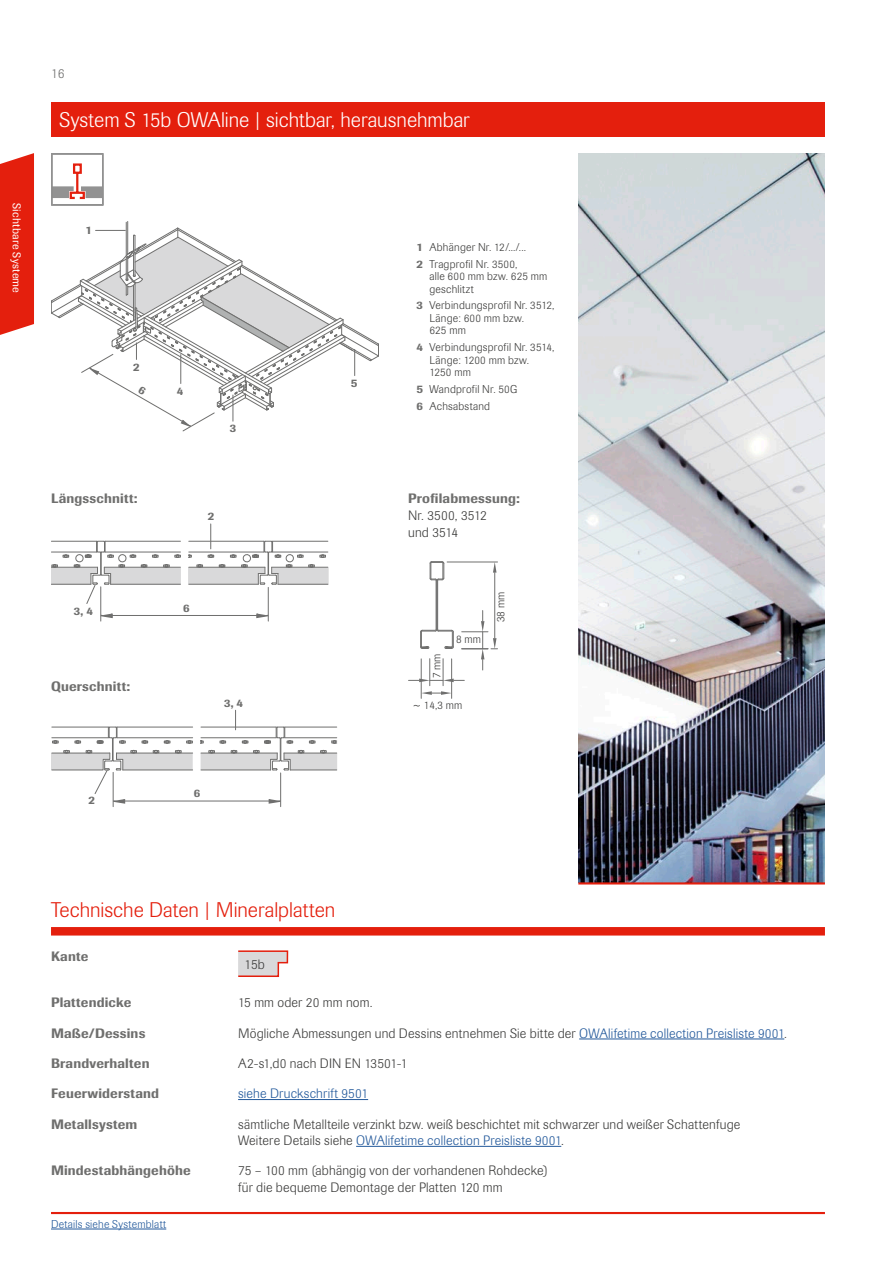
<style>
.page{position:relative;width:893px;height:1263px;background:#fff}
.page>*{position:absolute;margin:0;border:0;box-sizing:border-box;transform-origin:0 0}
.t1{font:300 21px "Imago Pro";color:#fff}
.t2{font:300 21px "Imago Pro";color:#e41f0d}
.t3{font:300 13.5px/16.5px "Imago Pro";letter-spacing:.01em;color:#3b3b3a}
.t4{font:500 13.5px "Imago Pro";letter-spacing:.015em;color:#6f6f6e}
.t5{font:300 13.5px "Imago Pro";letter-spacing:.015em;color:#23599b}
.t6{font:300 13.5px "Imago Pro";color:#6f6f6e}
.t7{font:300 11.25px/12.3px "Imago Pro";letter-spacing:.02em;color:#3b3b3a}
.t8{font:300 11.25px "Imago Pro";letter-spacing:.02em;color:#23599b}
.t9{font:11.25px "Imago Pro";letter-spacing:.015em;color:#fff}
.t10{font:500 11.25px "Imago Pro";color:#6f6f6e}
.s1{font-weight:500;color:#6f6f6e}
.s2{color:#23599b}
</style>
<div class="page">
<div style="left:51px;top:102px;width:774px;height:34px;background:#e41f0d"></div>
<hr style="left:51px;top:1212px;width:774px;height:2px;background:#e41f0d">
<div style="left:0;top:153px;width:34px;height:182px;background:#e41f0d"></div>
<hr style="left:51px;top:1229px;width:115px;height:1px;background:#23599b">
<img style="left:578px;top:153px;width:247px;height:729px">
<hr style="left:578px;top:882px;width:247px;height:2px;background:#e41f0d">
<div style="left:51px;top:927px;width:774px;height:8px;background:#e41f0d"></div>
<svg style="left:238px;top:950px;width:50px;height:27px"></svg>
<hr style="left:579px;top:1038px;width:205px;height:1px;background:#23599b">
<hr style="left:238px;top:1099px;width:130px;height:1px;background:#23599b">
<hr style="left:356px;top:1146px;width:205px;height:1px;background:#23599b">
<svg style="left:54px;top:163px;width:47px;height:37px"></svg>
<div style="left:51px;top:153px;width:53px;height:53px;border:2px solid #929292"></div>
<hr style="left:421px;top:659px;width:1px;height:39px;background:#6f6f6e">
<hr style="left:451px;top:659px;width:1px;height:39px;background:#6f6f6e">
<svg style="left:408px;top:561px;width:89px;height:134px"></svg>
<hr style="left:127px;top:221px;width:1px;height:33px;background:#6f6f6e">
<hr style="left:126px;top:222px;width:1px;height:34px;background:#6f6f6e">
<hr style="left:100px;top:587px;width:1px;height:34px;background:#6f6f6e">
<hr style="left:268px;top:587px;width:1px;height:34px;background:#6f6f6e">
<hr style="left:112px;top:615px;width:145px;height:1px;background:#6f6f6e">
<svg style="left:100px;top:612px;width:13px;height:7px"></svg>
<svg style="left:256px;top:612px;width:13px;height:7px"></svg>
<svg style="left:51px;top:541px;width:130px;height:63px"></svg>
<svg style="left:188px;top:524px;width:141px;height:61px"></svg>
<svg style="left:200px;top:710px;width:137px;height:61px"></svg>
<hr style="left:113px;top:772px;width:1px;height:35px;background:#6f6f6e">
<hr style="left:280px;top:773px;width:1px;height:34px;background:#6f6f6e">
<hr style="left:124px;top:801px;width:145px;height:1px;background:#6f6f6e">
<svg style="left:51px;top:726px;width:142px;height:78px"></svg>
<svg style="left:268px;top:798px;width:14px;height:6px"></svg>
<svg style="left:51px;top:227px;width:328px;height:205px"></svg>
<p class="t9" style="left:24px;top:203px;width:92px;rotate:90deg">Sichtbare Systeme</p>
<p class="t6" style="left:51px;top:65px;width:15px">16</p>
<h1 class="t1" style="left:60px;top:106px;width:412px">System S 15b OWAline | sichtbar, herausnehmbar</h1>
<p class="t10" style="left:86px;top:222px;width:8px">1</p>
<p class="t10" style="left:133px;top:359px;width:8px">2</p>
<p class="t4" style="left:51px;top:490px;width:88px">Längsschnitt:</p>
<p class="t10" style="left:177px;top:384px;width:8px">4</p>
<p class="t10" style="left:230px;top:421px;width:8px">3</p>
<p class="t10" style="left:208px;top:509px;width:8px">2</p>
<p class="t10" style="left:74px;top:603px;width:20px">3, 4</p>
<p class="t10" style="left:183px;top:601px;width:8px">6</p>
<p class="t4" style="left:51px;top:677px;width:81px">Querschnitt:</p>
<p class="t10" style="left:224px;top:696px;width:20px">3, 4</p>
<p class="t10" style="left:351px;top:376px;width:8px">5</p>
<p class="t7" style="left:417px;top:238px;width:111px;line-height:17px"><span class="s1">1</span> Abhänger Nr. 12/.../...<br><span class="s1">2</span> Tragprofil Nr. 3500,</p>
<p class="t7" style="left:429px;top:270px;width:119px">alle 600 mm bzw. 625 mm geschlitzt</p>
<p class="t7" style="left:429px;top:299px;width:127px;text-indent:-13px"><span class="s1">3</span> Verbindungsprofil Nr. 3512,<br>Länge: 600 mm bzw.<br>625 mm</p>
<p class="t7" style="left:429px;top:341px;width:127px;text-indent:-13px"><span class="s1">4</span> Verbindungsprofil Nr. 3514,<br>Länge: 1200 mm bzw.<br>1250 mm</p>
<p class="t7" style="left:417px;top:380px;width:102px;line-height:17px"><span class="s1">5</span> Wandprofil Nr. 50G<br><span class="s1">6</span> Achsabstand</p>
<p class="t4" style="left:408px;top:490px;width:113px">Profilabmessung:</p>
<p class="t3" style="left:408px;top:507px;width:80px">Nr. 3500, 3512 und 3514</p>
<p class="t7" style="left:430px;top:678px;width:26px;rotate:-90deg">7 mm</p>
<p class="t7" style="left:456px;top:633px;width:26px">8 mm</p>
<p class="t7" style="left:413px;top:698px;width:51px">~ 14,3 mm</p>
<p class="t7" style="left:494px;top:622px;width:32px;rotate:-90deg">38 mm</p>
<p class="t10" style="left:88px;top:793px;width:8px">2</p>
<p class="t10" style="left:194px;top:786px;width:8px">6</p>
<h1 class="t2" style="left:51px;top:896px;width:286px">Technische Daten | Mineralplatten</h1>
<p class="t4" style="left:51px;top:947px;width:39px">Kante</p>
<p class="t3" style="left:244px;top:956px;width:22px">15b</p>
<p class="t4" style="left:51px;top:994px;width:82px">Plattendicke</p>
<p class="t3" style="left:238px;top:994px;width:136px">15 mm oder 20 mm nom.</p>
<p class="t4" style="left:51px;top:1024px;width:96px">Maße/Dessins</p>
<p class="t3" style="left:238px;top:1024px;width:550px">Mögliche Abmessungen und Dessins entnehmen Sie bitte der <span class="s2">OWAlifetime collection Preisliste 9001</span>.</p>
<p class="t4" style="left:51px;top:1054px;width:100px">Brandverhalten</p>
<p class="t3" style="left:238px;top:1055px;width:171px">A2-s1,d0 nach DIN EN 13501-1</p>
<p class="t4" style="left:51px;top:1085px;width:110px">Feuerwiderstand</p>
<p class="t5" style="left:238px;top:1085px;width:132px">siehe Druckschrift 9501</p>
<p class="t4" style="left:51px;top:1115px;width:88px">Metallsystem</p>
<p class="t3" style="left:238px;top:1115px;width:504px">sämtliche Metallteile verzinkt bzw. weiß beschichtet mit schwarzer und weißer Schattenfuge<br>Weitere Details siehe <span class="s2">OWAlifetime collection Preisliste 9001</span>.</p>
<p class="t4" style="left:51px;top:1162px;width:141px">Mindestabhängehöhe</p>
<p class="t3" style="left:238px;top:1162px;width:311px">75 – 100 mm (abhängig von der vorhandenen Rohdecke) für die bequeme Demontage der Platten 120 mm</p>
<p class="t8" style="left:51px;top:1216px;width:117px">Details siehe Systemblatt</p>
</div>
